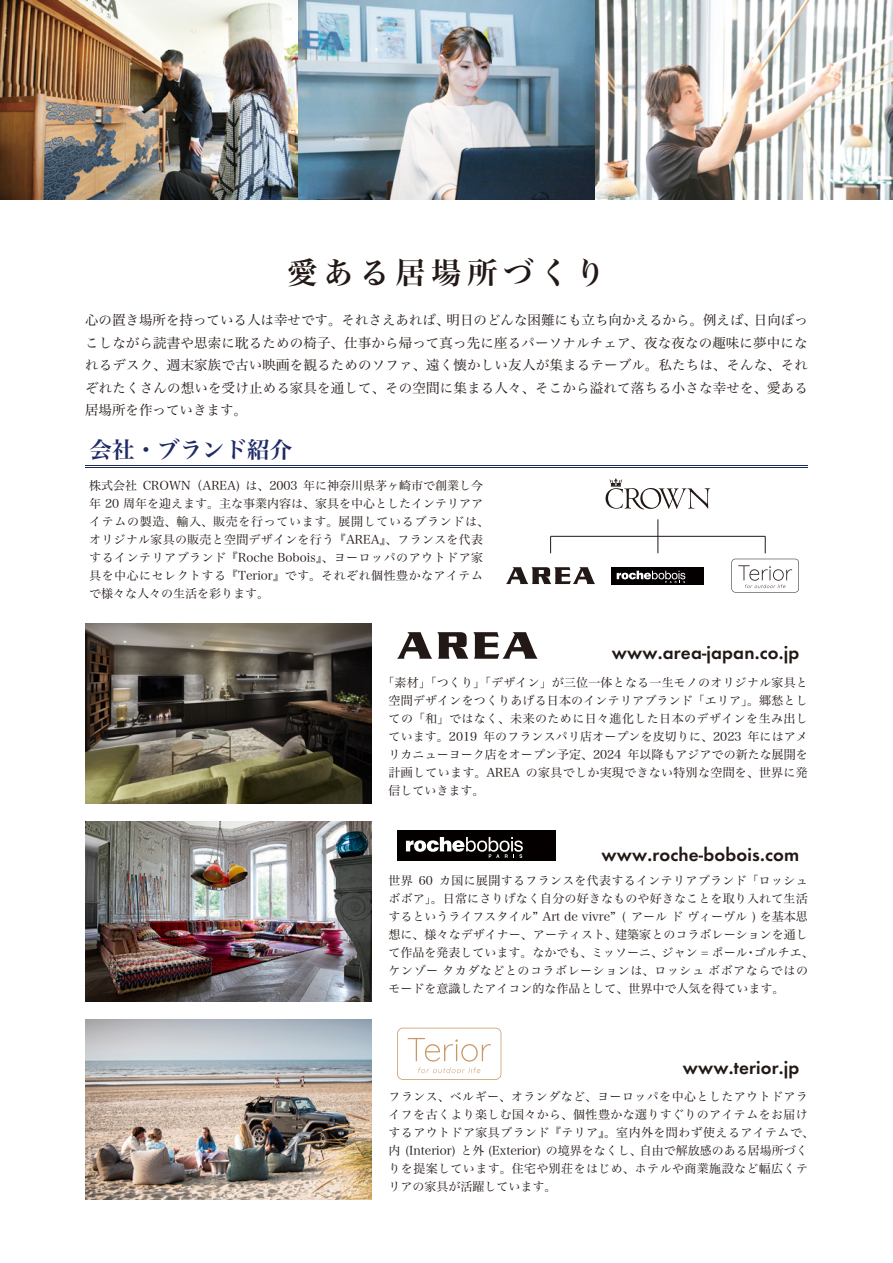
<style>
.page{position:relative;width:893px;height:1263px;background:#fff}
.page>*{position:absolute;margin:0;border:0;box-sizing:border-box;transform-origin:0 0}
.t1{font:30px "Hira Min Pro W6";letter-spacing:.2em;color:#221815}
.t2{font:22.5px "Hira Min Pro W6";color:#1f2a66}
.t3{font:19.2px "Futura Dem";letter-spacing:.01em;color:#221815}
.t4{font:13.5px/22.5px "Hira Min Pro W3";letter-spacing:.01em;color:#221815;text-align:justify}
.t5{font:12px/18px "Hira Min Pro W3";letter-spacing:.02em;color:#221815}
</style>
<div class="page">
<hr style="left:85px;top:465px;width:723px;height:1px;background:#1f2c5c">
<hr style="left:85px;top:467px;width:723px;height:1px;background:#1f2c5c">
<div style="left:397px;top:830px;width:158px;height:31px;background:#040000"></div>
<svg style="left:406px;top:837px;width:117px;height:21px"></svg>
<svg style="left:397px;top:632px;width:141px;height:27px"></svg>
<svg style="left:397px;top:1028px;width:104px;height:52px"></svg>
<img style="left:85px;top:624px;width:287px;height:180px">
<img style="left:85px;top:1019px;width:287px;height:180px">
<svg style="left:606px;top:478px;width:104px;height:31px"></svg>
<div style="left:611px;top:567px;width:93px;height:18px;background:#040000"></div>
<svg style="left:617px;top:571px;width:68px;height:12px"></svg>
<svg style="left:506px;top:567px;width:89px;height:17px"></svg>
<svg style="left:731px;top:559px;width:68px;height:33px"></svg>
<svg style="left:550px;top:536px;width:1px;height:17px"></svg>
<svg style="left:657px;top:519px;width:1px;height:34px"></svg>
<svg style="left:765px;top:536px;width:1px;height:17px"></svg>
<hr style="left:551px;top:536px;width:214px;height:1px;background:#221815">
<img style="left:85px;top:821px;width:287px;height:180px">
<img style="left:0;top:1px;width:893px;height:198px">
<h1 class="t1" style="left:287px;top:246px;width:319px">愛ある居場所づくり</h1>
<p class="t4" style="left:85px;top:307px;width:724px">心の置き場所を持っている人は幸せです。それさえあれば、明日のどんな困難にも立ち向かえるから。例えば、日向ぼっこしながら読書や思索に耽るための椅子、仕事から帰って真っ先に座るパーソナルチェア、夜な夜なの趣味に夢中になれるデスク、週末家族で古い映画を観るためのソファ、遠く懐かしい友人が集まるテーブル。私たちは、そんな、それぞれたくさんの想いを受け止める家具を通して、その空間に集まる人々、そこから溢れて落ちる小さな幸せを、愛ある居場所を作っていきます。</p>
<h2 class="t2" style="left:90px;top:430px;width:204px">会社・ブランド紹介</h2>
<p class="t5" style="left:89px;top:475px;width:401px">株式会社 CROWN（AREA) は、2003 年に神奈川県茅ヶ崎市で創業し今年 20 周年を迎えます。主な事業内容は、家具を中心としたインテリアアイテムの製造、輸入、販売を行っています。展開しているブランドは、オリジナル家具の販売と空間デザインを行う『AREA』、フランスを代表するインテリアブランド『Roche Bobois』、ヨーロッパのアウトドア家具を中心にセレクトする『Terior』です。それぞれ個性豊かなアイテムで様々な人々の生活を彩ります。</p>
<h3 class="t3" style="left:612px;top:639px;width:189px">www.area-japan.co.jp</h3>
<p class="t5" style="left:389px;top:672px;width:421px;text-align:justify;text-indent:-6px">「素材」「つくり」「デザイン」が三位一体となる一生モノのオリジナル家具と空間デザインをつくりあげる日本のインテリアブランド「エリア」。郷愁としての「和」ではなく、未来のために日々進化した日本のデザインを生み出しています。2019 年のフランスパリ店オープンを皮切りに、2023 年にはアメリカニューヨーク店をオープン予定、2024 年以降もアジアでの新たな展開を計画しています。AREA の家具でしか実現できない特別な空間を、世界に発信していきます。</p>
<h3 class="t3" style="left:601px;top:841px;width:199px">www.roche-bobois.com</h3>
<p class="t5" style="left:389px;top:870px;width:427px">世界 60 カ国に展開するフランスを代表するインテリアブランド「ロッシュボボア」。日常にさりげなく自分の好きなものや好きなことを取り入れて生活するというライフスタイル” Art de vivre” ( アール ド ヴィーヴル ) を基本思想に、様々なデザイナー、アーティスト、建築家とのコラボレーションを通して作品を発表しています。なかでも、ミッソーニ、ジャン = ポール・ゴルチエ、ケンゾー タカダなどとのコラボレーションは、ロッシュ ボボアならではのモードを意識したアイコン的な作品として、世界中で人気を得ています。</p>
<h3 class="t3" style="left:683px;top:1054px;width:118px">www.terior.jp</h3>
<p class="t5" style="left:389px;top:1086px;width:427px">フランス、ベルギー、オランダなど、ヨーロッパを中心としたアウトドアライフを古くより楽しむ国々から、個性豊かな選りすぐりのアイテムをお届けするアウトドア家具ブランド『テリア』。室内外を問わず使えるアイテムで、内 (Interior) と外 (Exterior) の境界をなくし、自由で解放感のある居場所づくりを提案しています。住宅や別荘をはじめ、ホテルや商業施設など幅広くテリアの家具が活躍しています。</p>
</div>
